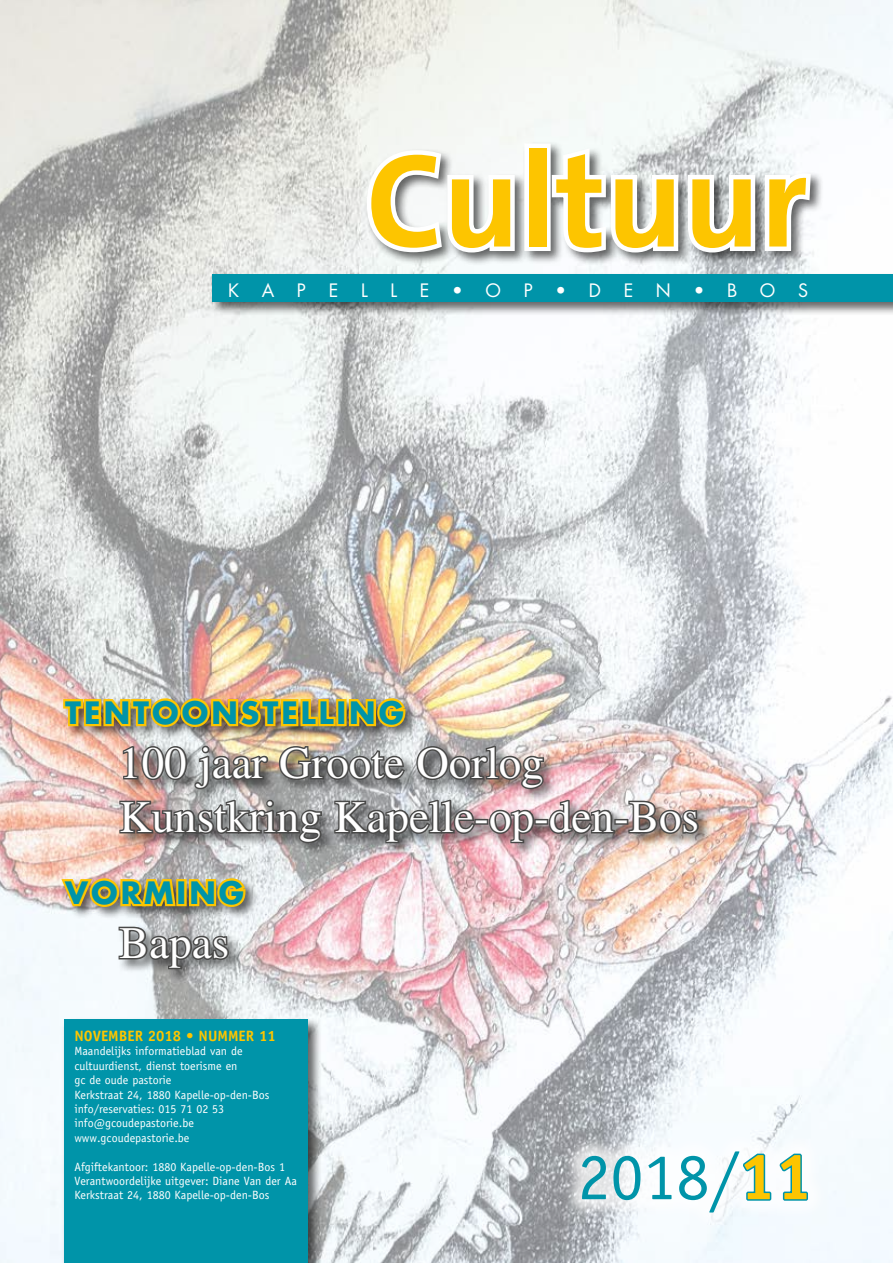
<style>
.page{position:relative;width:893px;height:1263px;background:#fff}
.page>*{position:absolute;margin:0;border:0;box-sizing:border-box;transform-origin:0 0}
.t1{font:700 135px "The Sans";color:#fdc500}
.t2{font:66px "Officina Sans Std";color:#0094a9}
.t3{font:45px/54px "Times LT Std";color:#fff}
.t4{font:700 30px "Futura Std";letter-spacing:.1em;color:#0094a9}
.t5{font:18px "Futura Std";color:#fff}
.t6{font:700 15px "Officina Sans Std";color:#fdc500}
.t7{font:12px/14.4px "Officina Sans Std";color:#fff}
.s1{font-weight:700;color:#fdc500}
</style>
<div class="page">
<img style="left:0;top:0;width:893px;height:1263px">
<div style="left:62px;top:1017px;width:260px;height:246px;background:#000;opacity:.6"></div>
<div style="left:64px;top:1019px;width:244px;height:244px;background:#0094a9"></div>
<div style="left:562px;top:1131px;width:266px;height:102px;background:#fff;opacity:.75"></div>
<svg style="left:741px;top:1152px;width:68px;height:50px"></svg>
<div style="left:365px;top:141px;width:459px;height:125px;background:#000;opacity:.6"></div>
<svg style="left:362px;top:146px;width:157px;height:111px"></svg>
<div style="left:524px;top:143px;width:27px;height:108px;border:9px solid #fff"></div>
<svg style="left:547px;top:142px;width:269px;height:115px"></svg>
<div style="left:210px;top:272px;width:683px;height:44px;background:#000;opacity:.6"></div>
<div style="left:213px;top:275px;width:680px;height:27px;background:#0094a9"></div>
<div style="left:60px;top:696px;width:653px;height:287px;background:#000;opacity:.6"></div>
<img style="left:61px;top:696px;width:277px;height:33px">
<div style="left:336px;top:699px;width:11px;height:27px;border:4px solid #fdc500"></div>
<svg style="left:347px;top:696px;width:62px;height:33px"></svg>
<img style="left:121px;top:744px;width:149px;height:47px">
<svg style="left:277px;top:744px;width:130px;height:38px"></svg>
<svg style="left:415px;top:744px;width:130px;height:47px"></svg>
<svg style="left:333px;top:798px;width:144px;height:47px"></svg>
<div style="left:474px;top:819px;width:14px;height:6px;border:3px solid #494948"></div>
<svg style="left:487px;top:808px;width:49px;height:37px"></svg>
<div style="left:534px;top:819px;width:14px;height:6px;border:3px solid #494948"></div>
<svg style="left:547px;top:798px;width:69px;height:38px"></svg>
<div style="left:614px;top:819px;width:14px;height:6px;border:3px solid #494948"></div>
<svg style="left:627px;top:799px;width:73px;height:36px"></svg>
<img style="left:58px;top:798px;width:265px;height:111px">
<svg style="left:117px;top:925px;width:113px;height:46px"></svg>
<h1 class="t1" style="left:366px;top:88px;width:443px">Cultuur</h1>
<h3 class="t5" style="left:228px;top:279px;width:12px">K</h3>
<h3 class="t5" style="left:262px;top:279px;width:14px">A</h3>
<h3 class="t5" style="left:297px;top:279px;width:11px">P</h3>
<h3 class="t5" style="left:329px;top:279px;width:11px">E</h3>
<h3 class="t5" style="left:361px;top:279px;width:8px">L</h3>
<h3 class="t5" style="left:390px;top:279px;width:8px">L</h3>
<h3 class="t5" style="left:420px;top:279px;width:11px">E</h3>
<h3 class="t5" style="left:452px;top:279px;width:50px">• O</h3>
<h3 class="t5" style="left:524px;top:279px;width:11px">P</h3>
<h3 class="t5" style="left:555px;top:279px;width:47px">• D</h3>
<h3 class="t5" style="left:624px;top:279px;width:11px">E</h3>
<h3 class="t5" style="left:656px;top:279px;width:17px">N</h3>
<h3 class="t5" style="left:694px;top:279px;width:45px">• B</h3>
<h3 class="t5" style="left:760px;top:279px;width:17px">O</h3>
<h3 class="t5" style="left:798px;top:279px;width:12px">S</h3>
<h3 class="t4" style="left:65px;top:693px;width:340px">TENTOONSTELLING</h3>
<h3 class="t3" style="left:119px;top:736px;width:581px">100 jaar Groote Oorlog<br>Kunstkring Kapelle-op-den-Bos</h3>
<h3 class="t4" style="left:65px;top:873px;width:180px">VORMING</h3>
<h3 class="t3" style="left:119px;top:916px;width:111px">Bapas</h3>
<p class="t6" style="left:74px;top:1026px;width:203px">NOVEMBER 2018 • NUMMER 11</p>
<p class="t7" style="left:74px;top:1044px;width:197px">Maandelijks informatieblad van de cultuurdienst, dienst toerisme en<br>gc de oude pastorie<br>Kerkstraat 24, 1880 Kapelle-op-den-Bos info/reservaties: 015 71 02 53 info@gcoudepastorie.be www.gcoudepastorie.be</p>
<p class="t7" style="left:74px;top:1159px;width:224px">Afgiftekantoor: 1880 Kapelle-op-den-Bos 1<br>Verantwoordelijke uitgever: Diane Van der Aa<br>Kerkstraat 24, 1880 Kapelle-op-den-Bos</p>
<h2 class="t2" style="left:577px;top:1138px;width:236px">2018/<span class="s1">11</span></h2>
</div>
